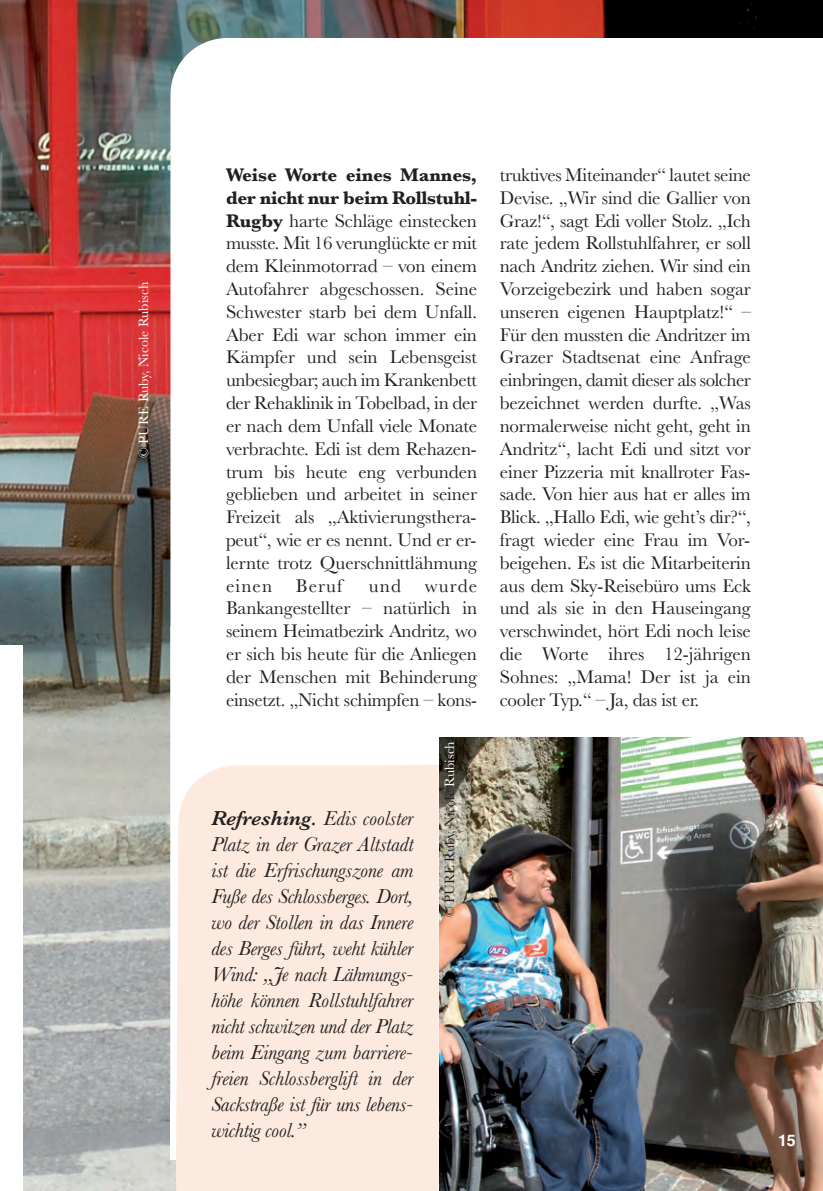
<style>
.page{position:relative;width:823px;height:1191px;background:#fff}
.page>*{position:absolute;margin:0;border:0;box-sizing:border-box;transform-origin:0 0}
.t1{font:italic 21px/26px "Baskerville";letter-spacing:-.015em;color:#231f20;text-align:justify}
.t2{font:19px/22.8px "Baskerville";letter-spacing:-.005em;color:#231f20;text-align:justify}
.t3{font:700 16px "Helvetica";color:#fff}
.t4{font:14px "Baskerville";color:#fff}
.t5{font:14px "Baskerville";color:#231f20}
.s1{font-weight:700}
.s2{font-weight:600}
.s3{color:#fff}
</style>
<div class="page">
<img style="left:0;top:0;width:822px;height:1191px">
<div style="left:0;top:645px;width:23px;height:546px;background:#fff"></div>
<svg style="left:170px;top:38px;width:652px;height:588px"></svg>
<img style="left:170px;top:626px;width:652px;height:477px">
<img style="left:170px;top:1103px;width:6px;height:56px">
<img style="left:439px;top:737px;width:383px;height:454px">
<div style="left:176px;top:764px;width:262px;height:427px;background:#fbeadd"></div>
<p class="t4" style="left:135px;top:458px;width:177px;rotate:-90deg">© PURE Ruby, Nicole Rubisch</p>
<p class="t2" style="left:226px;top:163px;width:252px"><span class="s1">Weise Worte eines Mannes, der nicht nur beim Rollstuhl-Rugby</span> harte Schläge einstecken musste. Mit 16 verunglückte er mit dem Kleinmotorrad – von einem Autofahrer abgeschossen. Seine Schwester starb bei dem Unfall.<br>Aber Edi war schon immer ein Kämpfer und sein Lebensgeist unbesiegbar; auch im Krankenbett der Rehaklinik in Tobelbad, in der er nach dem Unfall viele Monate verbrachte. Edi ist dem Rehazen&shy;trum bis heute eng verbunden geblieben und arbeitet in seiner Freizeit als „Aktivierungsthera&shy;peut“, wie er es nennt. Und er er&shy;lernte trotz Querschnittlähmung einen Beruf</p>
<p class="t2" style="left:226px;top:573px;width:252px;text-indent:143px">und wurde Bankangestellter – natürlich in seinem Heimatbezirk Andritz, wo er sich bis heute für die Anliegen der Menschen mit Behinderung einsetzt. „Nicht schimpfen – kons-</p>
<p class="t1" style="left:211px;top:804px;width:203px"><span class="s2">Refreshing.</span> Edis coolster Platz in der Grazer Altstadt ist die Erfrischungszone am Fuße des Schlossberges. Dort, wo der Stollen in das Innere des Berges führt, weht kühler Wind: „Je nach Lähmungs&shy;höhe können Rollstuhlfahrer nicht schwitzen und der Platz beim Eingang zum barriere&shy;freien Schlossberglift in der Sackstraße ist für uns lebens&shy;wichtig cool.”</p>
<p class="t5" style="left:441px;top:917px;width:177px;rotate:-90deg">© PURE Ruby, Nicole <span class="s3">Rubisch</span></p>
<p class="t2" style="left:499px;top:163px;width:252px">truktives Miteinander“ lautet seine Devise. „Wir sind die Gallier von Graz!“, sagt Edi voller Stolz. „Ich rate jedem Rollstuhlfahrer, er soll nach Andritz ziehen. Wir sind ein Vorzeigebezirk und haben sogar unseren eigenen Hauptplatz!“ – Für den mussten die Andritzer im Grazer Stadtsenat eine Anfrage einbringen, damit dieser als solcher bezeichnet werden durfte. „Was normalerweise nicht geht, geht in Andritz“, lacht Edi und sitzt vor einer Pizzeria mit knallroter Fas&shy;sade. Von hier aus hat er alles im Blick. „Hallo Edi, wie geht’s dir?“, fragt wieder eine Frau im Vor&shy;beigehen. Es ist die Mitarbeiterin aus dem Sky-Reisebüro ums Eck und als sie in den Hauseingang verschwindet, hört Edi noch leise die Worte ihres 12-jährigen Sohnes: „Mama! Der ist ja ein cooler Typ.“ – Ja, das ist er.</p>
<p class="t3" style="left:777px;top:1131px;width:19px">15</p>
</div>
